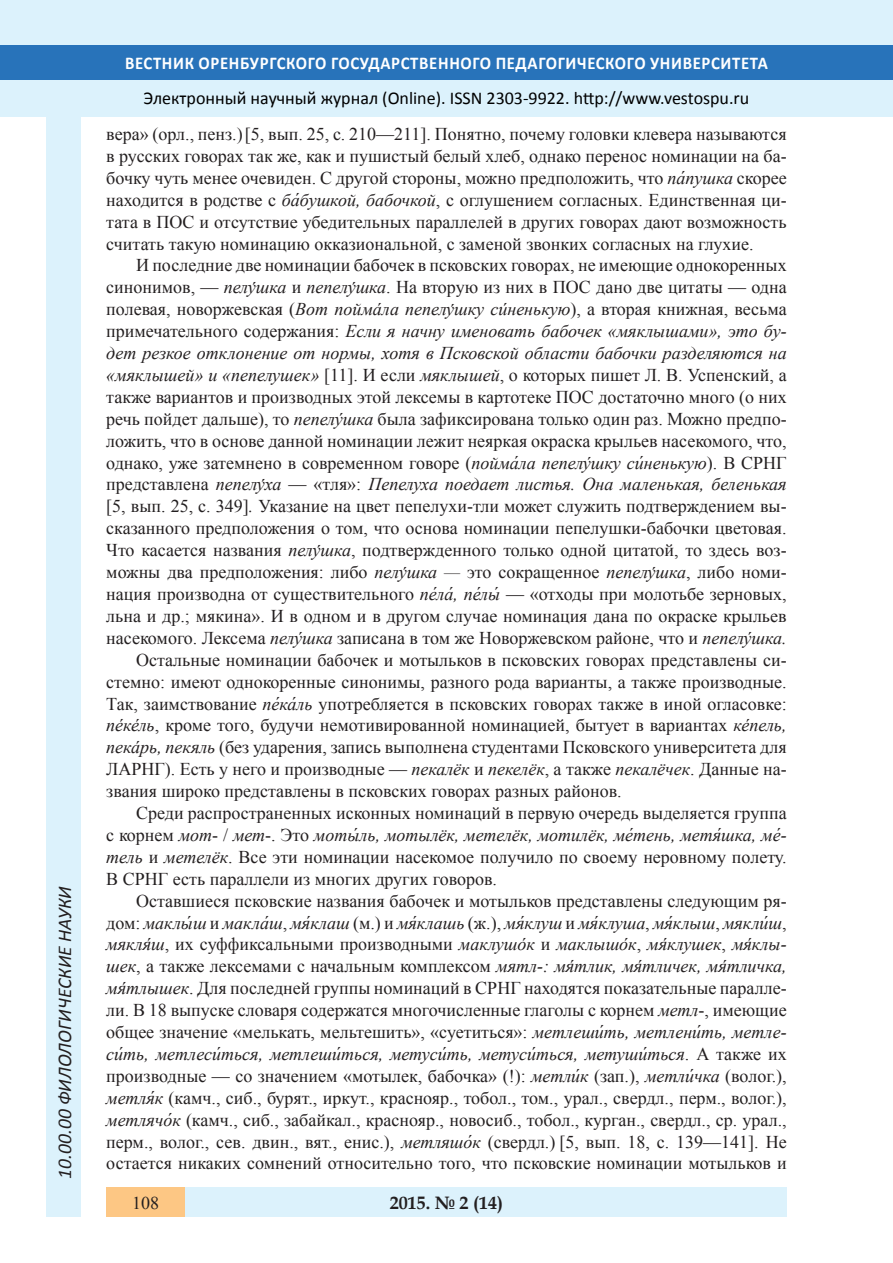
<style>
.page{position:relative;width:893px;height:1263px;background:#fff}
.page>*{position:absolute;margin:0;border:0;box-sizing:border-box;transform-origin:0 0}
.t1{font:italic 19.5px "Calibri";color:#231f20}
.Стиль2{font:18px/21.9px "Times New Roman";color:#231f20;text-align:justify}
.t2{font:18px "Calibri";color:#000}
.t3{font:700 18px "Calibri";letter-spacing:.04em;color:#fff;scale:.93 1}
.t4{font:700 18px "Book Antiqua";color:#231f20}
.s1{font-style:italic}
</style>
<div class="page">
<div style="left:0;top:0;width:893px;height:116px;background:#dcf2fc"></div>
<div style="left:0;top:45px;width:893px;height:34px;background:#2873ba"></div>
<div style="left:106px;top:1188px;width:681px;height:29px;background:#dcf2fc"></div>
<div style="left:106px;top:1188px;width:79px;height:29px;background:#fdc784"></div>
<div style="left:47px;top:116px;width:34px;height:1101px;background:#dcf2fc"></div>
<p class="t1" style="left:51px;top:1179px;width:294px;rotate:-90deg">10.00.00 ФИЛОЛОГИЧЕСКИЕ НАУКИ</p>
<p class="t1" style="left:51px;top:1105px;width:206px;rotate:-90deg">БИОЛОГИЧЕСКИЕ НАУКИ</p>
<p class="t1" style="left:51px;top:1179px;width:21px;rotate:-90deg">03</p>
<p class="t3" style="left:125px;top:50px;width:693px">ВЕСТНИК ОРЕНБУРГСКОГО ГОСУДАРСТВЕННОГО ПЕДАГОГИЧЕСКОГО УНИВЕРСИТЕТА</p>
<p class="t2" style="left:144px;top:85px;width:607px">Электронный научный журнал (Online). ISSN 2303-9922. http://www.vestospu.ru</p>
<p class="t2" style="left:583px;top:85px;width:13px">t</p>
<p class="Стиль2" style="left:106px;top:122px;width:682px">вера» (орл., пенз.)[5, вып. 25, с. 210—211]. Понятно, почему головки клевера называются в русских говорах так же, как и пушистый белый хлеб, однако перенос номинации на ба&shy;бочку чуть менее очевиден. С другой стороны, можно предположить, что <span class="s1">па́пушка</span> скорее находится в родстве с <span class="s1">ба́бушкой, бабочкой</span>, с оглушением согласных. Единственная ци&shy;тата в ПОС и отсутствие убедительных параллелей в других говорах дают возможность считать такую номинацию окказиональной, с заменой звонких согласных на глухие.</p>
<p class="Стиль2" style="left:106px;top:254px;width:682px;text-indent:30px">И последние две номинации бабочек в псковских говорах, не имеющие однокоренных синонимов, — <span class="s1">пелу́шка</span> и <span class="s1">пепелу́шка</span>. На вторую из них в ПОС дано две цитаты — одна полевая, новоржевская (<span class="s1">Вот пойма́ла пепелу́шку си́ненькую</span>), а вторая книжная, весьма примечательного содержания: <span class="s1">Если я начну именовать бабочек «мяклышами», это бу&shy;дет резкое отклонение от нормы, хотя в Псковской области бабочки разделяются на «мяклышей» и «пепелушек»</span> [11]. И если <span class="s1">мяклышей</span>, о которых пишет Л. В. Успенский, а также вариантов и производных этой лексемы в картотеке ПОС достаточно много (о них речь пойдет дальше), то <span class="s1">пепелу́шка</span> была зафиксирована только один раз. Можно предпо&shy;ложить, что в основе данной номинации лежит неяркая окраска крыльев насекомого, что, однако, уже затемнено в современном говоре (<span class="s1">пойма́ла пепелу́шку си́ненькую</span>). В СРНГ представлена <span class="s1">пепелу́ха</span> — «тля»: <span class="s1">Пепелуха поедает листья. Она маленькая, беленькая </span>[5, вып. 25, с. 349]<span class="s1">.</span> Указание на цвет пепелухи-тли может служить подтверждением вы&shy;сказанного предположения о том, что основа номинации пепелушки-бабочки цветовая.<br>Что касается названия <span class="s1">пелу́шка</span>, подтвержденного только одной цитатой, то здесь воз&shy;можны два предположения: либо <span class="s1">пелу́шка —</span> это сокращенное <span class="s1">пепелу́шка</span>, либо номи&shy;нация производна от существительного <span class="s1">пе́ла́, пе́лы́</span> — «отходы при молотьбе зерновых, льна и др.; мякина». И в одном и в другом случае номинация дана по окраске крыльев насекомого. Лексема <span class="s1">пелу́шка</span> записана в том же Новоржевском районе, что и <span class="s1">пепелу́шка.</span></p>
<p class="Стиль2" style="left:106px;top:648px;width:682px;text-indent:30px">Остальные номинации бабочек и мотыльков в псковских говорах представлены си&shy;стемно: имеют однокоренные синонимы, разного рода варианты, а также производные.<br>Так, заимствование <span class="s1">пе́ка́ль</span> употребляется в псковских говорах также в иной огласовке: <span class="s1">пе́ке́ль</span>, кроме того, будучи немотивированной номинацией, бытует в вариантах <span class="s1">ке́пель, пека́рь, пекяль</span> (без ударения, запись выполнена студентами Псковского университета для ЛАРНГ). Есть у него и производные — <span class="s1">пекалёк</span> и <span class="s1">пекелёк</span>, а также <span class="s1">пекалёчек</span>. Данные на&shy;звания широко представлены в псковских говорах разных районов.</p>
<p class="Стиль2" style="left:106px;top:801px;width:682px;text-align:left;text-indent:30px">Среди распространенных исконных номинаций в первую очередь выделяется группа с корнем <span class="s1">мот</span>- / <span class="s1">мет</span>-. Это <span class="s1">моты́ль, мотылёк, метелёк, мотилёк, ме́тень, метя́шка, ме́-- тель</span> и <span class="s1">метелёк</span>. Все эти номинации насекомое получило по своему неровному полету.<br>В СРНГ есть параллели из многих других говоров.</p>
<p class="Стиль2" style="left:106px;top:889px;width:682px;text-indent:30px">Оставшиеся псковские названия бабочек и мотыльков представлены следующим ря&shy;дом: <span class="s1">маклы́ш</span> и <span class="s1">макла́ш</span>, <span class="s1">мя́клаш</span> (м.) и <span class="s1">мя́клашь</span> (ж.), <span class="s1">мя́клуш</span> и <span class="s1">мя́клуша</span>, <span class="s1">мя́клыш</span>, <span class="s1">мякли́ш</span>, <span class="s1">мякля́ш</span>, их суффиксальными производными <span class="s1">маклушо́к</span> и <span class="s1">маклышо́к</span>, <span class="s1">мя́клушек</span>, <span class="s1">мя́клы&shy;шек</span>, а также лексемами с начальным комплексом <span class="s1">мятл-: мя́тлик, мя́тличек, мя́тличка, мя́тлышек</span>. Для последней группы номинаций в СРНГ находятся показательные паралле&shy;ли. В 18 выпуске словаря содержатся многочисленные глаголы с корнем <span class="s1">метл</span>-, имеющие общее значение «мелькать, мельтешить», «суетиться»: <span class="s1">метлеши́ть, метлени́ть, метле&shy;си́ть, метлеси́ться, метлеши́ться, метуси́ть, метуси́ться, метуши́ться</span>. А также их производные — со значением «мотылек, бабочка» (!): <span class="s1">метли́к</span> (зап.), <span class="s1">метли́чка</span> (волог.), <span class="s1">метля́к</span> (камч., сиб., бурят., иркут., краснояр., тобол., том., урал., свердл., перм., волог.), <span class="s1">метлячо́к</span> (камч., сиб., забайкал., краснояр., новосиб., тобол., курган., свердл., ср. урал., перм., волог., сев. двин., вят., енис.), <span class="s1">метляшо́к</span> (свердл.) [5, вып. 18, с. 139—141]. Не остается никаких сомнений относительно того, что псковские номинации мотыльков и</p>
<p class="Стиль2" style="left:132px;top:1191px;width:28px">108</p>
<p class="t4" style="left:390px;top:1190px;width:115px">2015. № 2 (14)</p>
</div>
